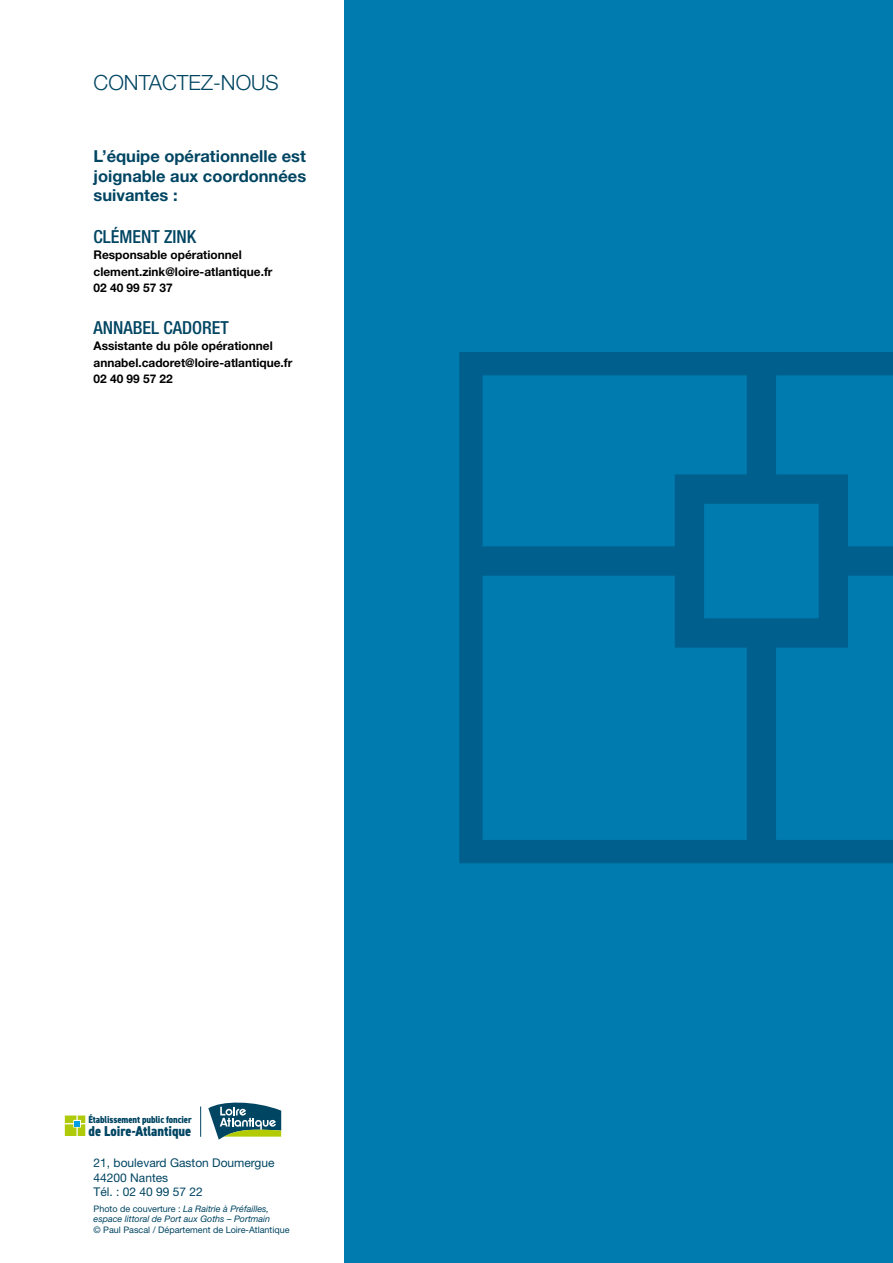
<style>
.page{position:relative;width:893px;height:1263px;background:#fff}
.page>*{position:absolute;margin:0;border:0;box-sizing:border-box;transform-origin:0 0}
.t1{font:300 21px "Helvetica Neue LT";color:#004562}
.t2{font:500 condensed 18px "Helvetica Neue LT";color:#004562}
.t3{font:700 16.5px/19.8px "Helvetica Neue LT";color:#004562;text-align:justify}
.t4{font:800 condensed 14.4px "DIN2014";color:#004562}
.t5{font:700 12px/16.5px "Helvetica Neue LT";color:#000}
.t6{font:12px/14.4px "Helvetica Neue LT";color:#004562}
.t7{font:800 condensed 10.05px "DIN2014";letter-spacing:-.01em;color:#004562}
.t8{font:italic 9px/10.8px "Helvetica Neue LT";color:#004562}
.t9{font:9px "Helvetica Neue LT";color:#004562}
.s1{font-style:normal}
</style>
<div class="page">
<svg style="left:65px;top:1115px;width:20px;height:21px"></svg>
<div style="left:344px;top:0;width:549px;height:1263px;background:#007baf"></div>
<svg style="left:459px;top:352px;width:434px;height:511px"></svg>
<svg style="left:208px;top:1102px;width:73px;height:37px"></svg>
<hr style="left:200px;top:1106px;width:1px;height:31px;background:#004562">
<h1 class="t1" style="left:94px;top:69px;width:187px">CONTACTEZ-NOUS</h1>
<h3 class="t3" style="left:94px;top:146px;width:214px">L’équipe opérationnelle est joignable aux coordonnées suivantes :</h3>
<h2 class="t2" style="left:94px;top:225px;width:104px">CLÉMENT ZINK</h2>
<p class="t5" style="left:94px;top:246px;width:181px">Responsable opérationnel clement.zink@loire-atlantique.fr<br>02 40 99 57 37</p>
<h2 class="t2" style="left:94px;top:316px;width:137px">ANNABEL CADORET</h2>
<p class="t5" style="left:94px;top:337px;width:200px">Assistante du pôle opérationnel annabel.cadoret@loire-atlantique.fr<br>02 40 99 57 22</p>
<p class="t7" style="left:89px;top:1113px;width:105px">Établissement public foncier</p>
<p class="t4" style="left:89px;top:1121px;width:104px">de Loire-Atlantique</p>
<p class="t6" style="left:94px;top:1155px;width:183px">21, boulevard Gaston Doumergue<br>44200 Nantes<br>Tél. : 02 40 99 57 22</p>
<p class="t8" style="left:94px;top:1203px;width:178px"><span class="s1">Photo de couverture :</span> La Raitrie à Préfailles, espace littoral de Port aux Goths – Portmain</p>
<p class="t9" style="left:94px;top:1224px;width:198px">© Paul Pascal / Département de Loire-Atlantique</p>
</div>
